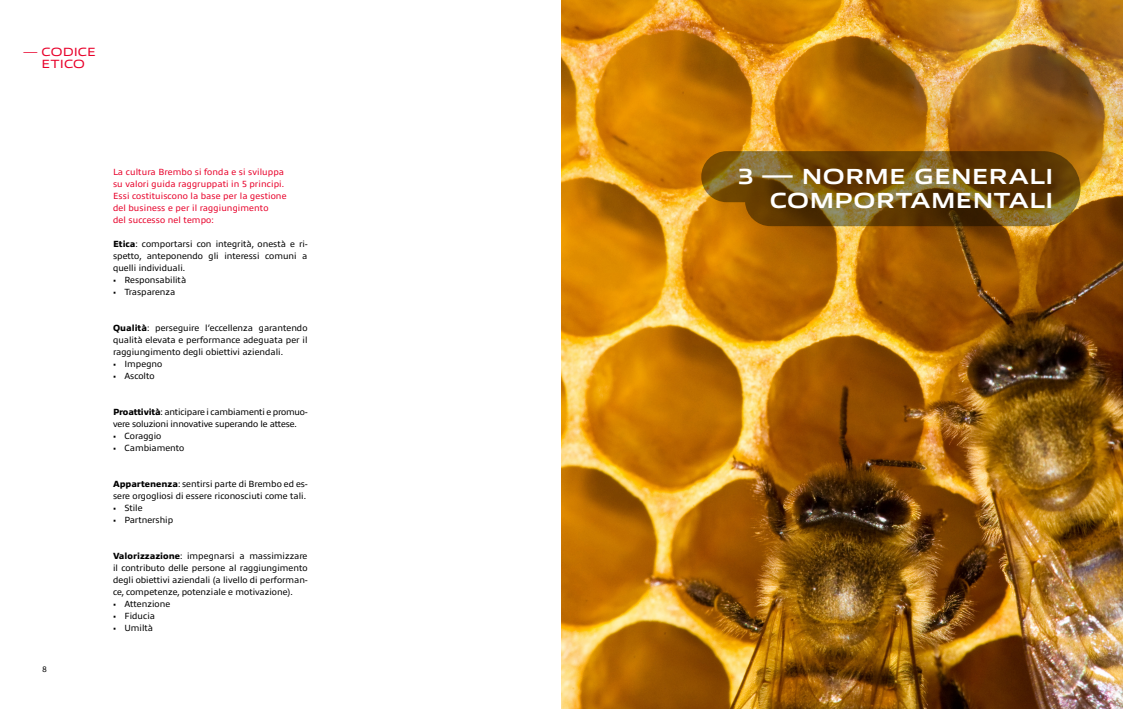
<style>
.page{position:relative;width:1123px;height:709px;background:#fff}
.page>*{position:absolute;margin:0;border:0;box-sizing:border-box;transform-origin:0 0}
.t1{font:700 22px/24px "Allumi Pro Extended";color:#fff;text-align:right}
.t2{font:12px/12px "Allumi Pro Extended";letter-spacing:.005em;color:#e8002a;text-align:center}
.t3{font:9px/12px "Allumi Pro";color:#000;text-align:justify}
.t4{font:9px/12px "Allumi Pro";letter-spacing:.01em;color:#e8002a}
.t5{font:9px/12px "Allumi Pro";letter-spacing:-.02em;color:#000}
.t6{font:8px "Allumi Pro";color:#000}
.s1{font-size:10px}
.s2{font-weight:800}
</style>
<div class="page">
<img style="left:561px;top:0;width:561px;height:708px">
<svg style="left:701px;top:151px;width:379px;height:75px;background:#714d0f"></svg>
<h2 class="t2" style="left:24px;top:45px;width:74px"><span class="s1">—</span> CODICE<br>ETICO</h2>
<p class="t6" style="left:43px;top:663px;width:6px">8</p>
<p class="t4" style="left:113px;top:165px;width:175px">La cultura Brembo si fonda e si sviluppa su valori guida raggruppati in 5 principi.<br>Essi costituiscono la base per la gestione del business e per il raggiungimento<br>del successo nel tempo:</p>
<p class="t3" style="left:113px;top:237px;width:196px"><span class="s2">Etica</span>: comportarsi con integrità, onestà e ri&shy;spetto, anteponendo gli interessi comuni a quelli individuali.</p>
<p class="t3" style="left:113px;top:273px;width:75px">• Responsabilità</p>
<p class="t3" style="left:113px;top:285px;width:64px">• Trasparenza</p>
<p class="t3" style="left:113px;top:321px;width:196px"><span class="s2">Qualità</span>: perseguire l’eccellenza garantendo qualità elevata e performance adeguata per il raggiungimento degli obiettivi aziendali.</p>
<p class="t3" style="left:113px;top:357px;width:51px">• Impegno</p>
<p class="t3" style="left:113px;top:369px;width:43px">• Ascolto</p>
<p class="t5" style="left:113px;top:405px;width:196px"><span class="s2">Proattività</span>: anticipare i cambiamenti e promuo&shy;vere soluzioni innovative superando le attese.</p>
<p class="t3" style="left:113px;top:429px;width:50px">• Coraggio</p>
<p class="t3" style="left:113px;top:441px;width:73px">• Cambiamento</p>
<p class="t3" style="left:113px;top:477px;width:196px"><span class="s2">Appartenenza</span>: sentirsi parte di Brembo ed es&shy;sere orgogliosi di essere riconosciuti come tali.</p>
<p class="t3" style="left:113px;top:501px;width:31px">• Stile</p>
<p class="t3" style="left:113px;top:513px;width:62px">• Partnership</p>
<p class="t3" style="left:113px;top:549px;width:196px"><span class="s2">Valorizzazione</span>: impegnarsi a massimizzare il contributo delle persone al raggiungimento degli obiettivi aziendali (a livello di performan&shy;ce, competenze, potenziale e motivazione).</p>
<p class="t3" style="left:113px;top:597px;width:59px">• Attenzione</p>
<p class="t3" style="left:113px;top:609px;width:44px">• Fiducia</p>
<p class="t3" style="left:113px;top:621px;width:42px">• Umiltà</p>
<h1 class="t1" style="left:738px;top:163px;width:317px">3 — NORME GENERALI<br>COMPORTAMENTALI</h1>
</div>
